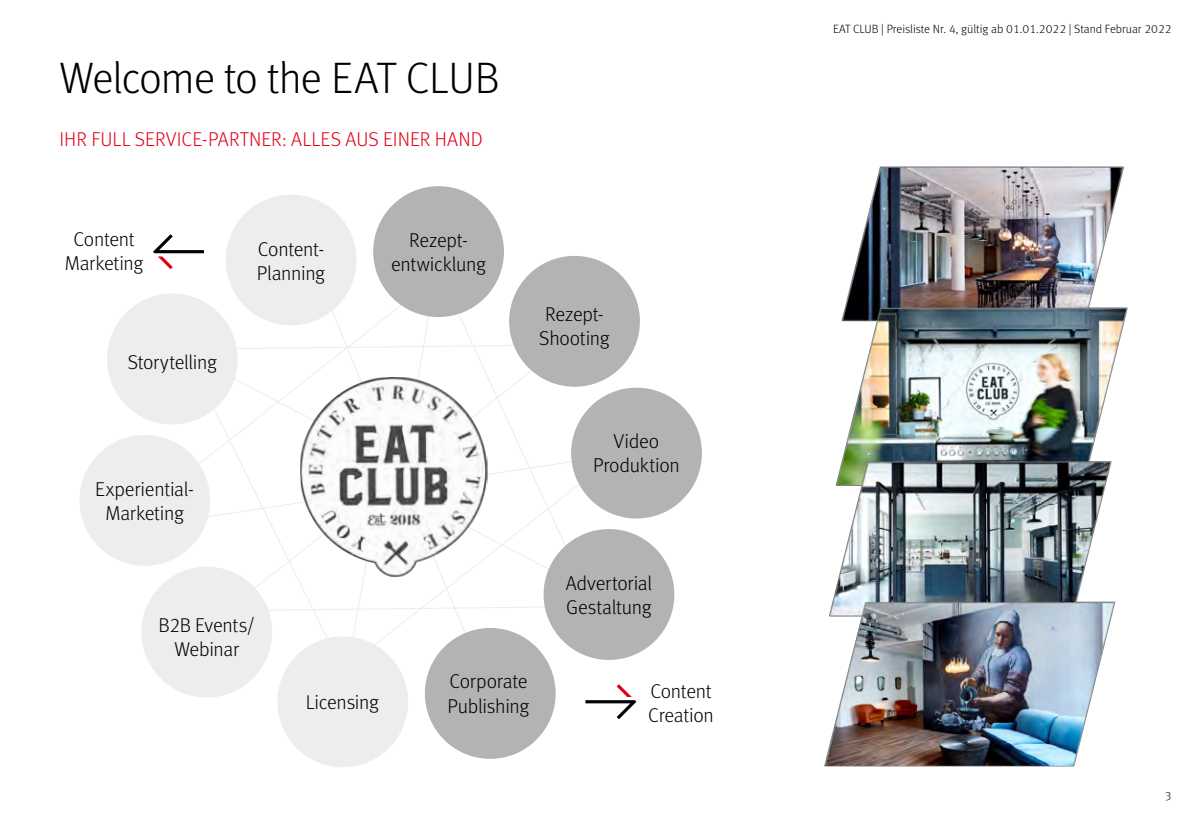
<style>
.page{position:relative;width:1191px;height:840px;background:#fff}
.page>*{position:absolute;margin:0;border:0;box-sizing:border-box;transform-origin:0 0}
.t1{font:300 44px "Meta Tab Pro";letter-spacing:-.025em;color:#000}
.t2{font:300 20px/24px "Meta Tab Pro";letter-spacing:-.015em;color:#000;text-align:center}
.t3{font:300 20px "Meta Tab Pro";color:#e2001a}
.t4{font:300 12px "Meta Tab Pro";color:#000}
</style>
<div class="page">
<svg style="left:186px;top:290px;width:367px;height:140px"></svg>
<svg style="left:178px;top:453px;width:440px;height:213px"></svg>
<img style="left:299px;top:376px;width:189px;height:201px">
<div style="left:373px;top:186px;width:131px;height:131px;background:#b1b3b4;border-radius:50%"></div>
<div style="left:509px;top:256px;width:131px;height:130px;background:#b1b3b4;border-radius:50%"></div>
<div style="left:571px;top:387px;width:131px;height:131px;background:#b1b3b4;border-radius:50%"></div>
<div style="left:543px;top:528px;width:131px;height:131px;background:#b1b3b4;border-radius:50%"></div>
<div style="left:425px;top:627px;width:130px;height:131px;background:#b1b3b4;border-radius:50%"></div>
<div style="left:277px;top:636px;width:131px;height:130px;background:#eceded;border-radius:50%"></div>
<div style="left:141px;top:566px;width:131px;height:131px;background:#eceded;border-radius:50%"></div>
<div style="left:79px;top:434px;width:131px;height:131px;background:#eceded;border-radius:50%"></div>
<div style="left:107px;top:293px;width:131px;height:131px;background:#eceded;border-radius:50%"></div>
<div style="left:226px;top:194px;width:130px;height:131px;background:#eceded;border-radius:50%"></div>
<svg style="left:153px;top:234px;width:51px;height:36px"></svg>
<svg style="left:585px;top:684px;width:51px;height:34px"></svg>
<img style="left:824px;top:166px;width:303px;height:600px">
<h1 class="t1" style="left:60px;top:46px;width:442px">Welcome to the EAT CLUB</h1>
<p class="t3" style="left:60px;top:124px;width:425px">IHR FULL SERVICE-PARTNER: ALLES AUS EINER HAND</p>
<p class="t2" style="left:65px;top:226px;width:80px">Content<br>Marketing</p>
<p class="t2" style="left:128px;top:348px;width:91px">Storytelling</p>
<p class="t2" style="left:257px;top:236px;width:70px;text-align:left">Content-<br>Planning</p>
<p class="t2" style="left:391px;top:227px;width:97px">Rezept&shy;entwicklung</p>
<p class="t2" style="left:539px;top:300px;width:72px;text-align:left">Rezept-<br>Shooting</p>
<p class="t2" style="left:95px;top:475px;width:100px">Experiential-<br>Marketing</p>
<p class="t2" style="left:159px;top:611px;width:98px">B2B Events/<br>Webinar</p>
<p class="t2" style="left:593px;top:428px;width:88px">Video<br>Produktion</p>
<p class="t2" style="left:449px;top:668px;width:80px">Corporate</p>
<p class="t2" style="left:306px;top:689px;width:75px">Licensing</p>
<p class="t2" style="left:447px;top:692px;width:83px">Publishing</p>
<p class="t2" style="left:566px;top:569px;width:88px;text-align:left">Advertorial<br>Gestaltung</p>
<p class="t2" style="left:648px;top:678px;width:67px;text-align:left">Content<br>Creation</p>
<p class="t4" style="left:833px;top:20px;width:340px">EAT CLUB | Preisliste Nr. 4, gültig ab 01.01.2022 | Stand Februar 2022</p>
<p class="t4" style="left:1164px;top:787px;width:8px">3</p>
</div>
